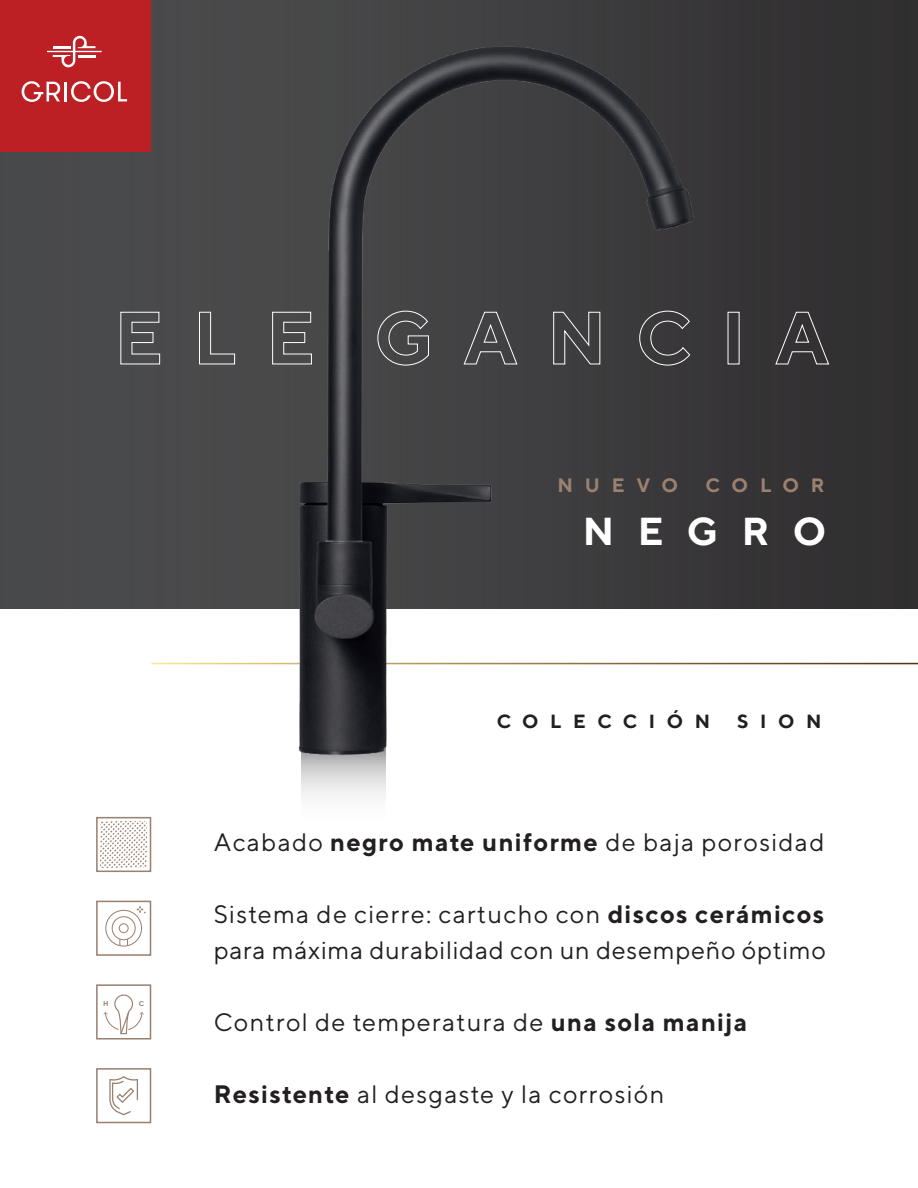
<style>
.page{position:relative;width:918px;height:1188px;background:#fff}
.page>*{position:absolute;margin:0;border:0;box-sizing:border-box;transform-origin:0 0}
.t1{font:700 39px "TT Norms";letter-spacing:.6em;color:#fff}
.t2{font:25.2px "TT Norms";letter-spacing:.05em;color:#231f20}
.t3{font:25.2px/36px "TT Norms";letter-spacing:.025em;color:#231f20}
.t4{font:700 19.5px "TT Norms";letter-spacing:.61em;color:#9b8170}
.t5{font:700 19.2px "TT Norms";letter-spacing:.61em;color:#231f20}
.t6{font:700 6.9px "TT Norms";color:#9b8170}
.s1{font-weight:700}
</style>
<div class="page">
<div style="left:0;top:0;width:918px;height:609px;background:linear-gradient(to right,#4e4f51,#323031)"></div>
<svg style="left:301px;top:778px;width:84px;height:19px"></svg>
<img style="left:282px;top:23px;width:434px;height:755px">
<svg style="left:120px;top:311px;width:41px;height:54px"></svg>
<svg style="left:199px;top:311px;width:37px;height:54px"></svg>
<svg style="left:272px;top:311px;width:40px;height:54px"></svg>
<svg style="left:377px;top:310px;width:52px;height:56px"></svg>
<svg style="left:463px;top:311px;width:55px;height:54px"></svg>
<svg style="left:553px;top:311px;width:48px;height:54px"></svg>
<svg style="left:639px;top:310px;width:52px;height:56px"></svg>
<svg style="left:775px;top:311px;width:55px;height:54px"></svg>
<div style="left:0;top:0;width:151px;height:151px;background:#bc2024"></div>
<svg style="left:47px;top:36px;width:55px;height:31px"></svg>
<svg style="left:22px;top:81px;width:38px;height:21px"></svg>
<hr style="left:64px;top:82px;width:3px;height:19px;background:#fff">
<svg style="left:71px;top:81px;width:56px;height:21px"></svg>
<svg style="left:101px;top:821px;width:46px;height:47px"></svg>
<div style="left:96px;top:817px;width:55px;height:55px;border:2px solid #9b8170"></div>
<div style="left:96px;top:901px;width:55px;height:55px;border:2px solid #9b8170"></div>
<div style="left:105px;top:910px;width:37px;height:37px;border:1px solid #9b8170;border-radius:50%"></div>
<div style="left:112px;top:916px;width:24px;height:24px;border:1px solid #9b8170;border-radius:50%"></div>
<div style="left:119px;top:923px;width:10px;height:10px;border:1px solid #9b8170;border-radius:50%"></div>
<svg style="left:137px;top:906px;width:9px;height:7px"></svg>
<div style="left:96px;top:1068px;width:55px;height:55px;border:2px solid #9b8170"></div>
<svg style="left:109px;top:1076px;width:29px;height:39px"></svg>
<div style="left:96px;top:984px;width:55px;height:56px;border:2px solid #9b8170"></div>
<svg style="left:103px;top:994px;width:41px;height:41px"></svg>
<p class="t6" style="left:103px;top:999px;width:7px">H</p>
<p class="t6" style="left:139px;top:999px;width:7px">C</p>
<p class="t4" style="left:557px;top:473px;width:122px">NUEVO</p>
<p class="t4" style="left:706px;top:473px;width:121px">COLOR</p>
<h1 class="t1" style="left:583px;top:507px;width:245px">NEGRO</h1>
<p class="t5" style="left:497px;top:709px;width:215px">COLECCIÓN</p>
<p class="t5" style="left:737px;top:709px;width:86px">SION</p>
<p class="t2" style="left:214px;top:827px;width:612px">Acabado <span class="s1">negro mate uniforme</span> de baja porosidad</p>
<p class="t3" style="left:214px;top:896px;width:614px">Sistema de cierre: cartucho con <span class="s1">discos cerámicos </span>para máxima durabilidad con un desempeño óptimo</p>
<p class="t2" style="left:214px;top:1007px;width:535px">Control de temperatura de <span class="s1">una sola manija</span></p>
<p class="t2" style="left:214px;top:1079px;width:452px"><span class="s1">Resistente</span> al desgaste y la corrosión</p>
</div>
